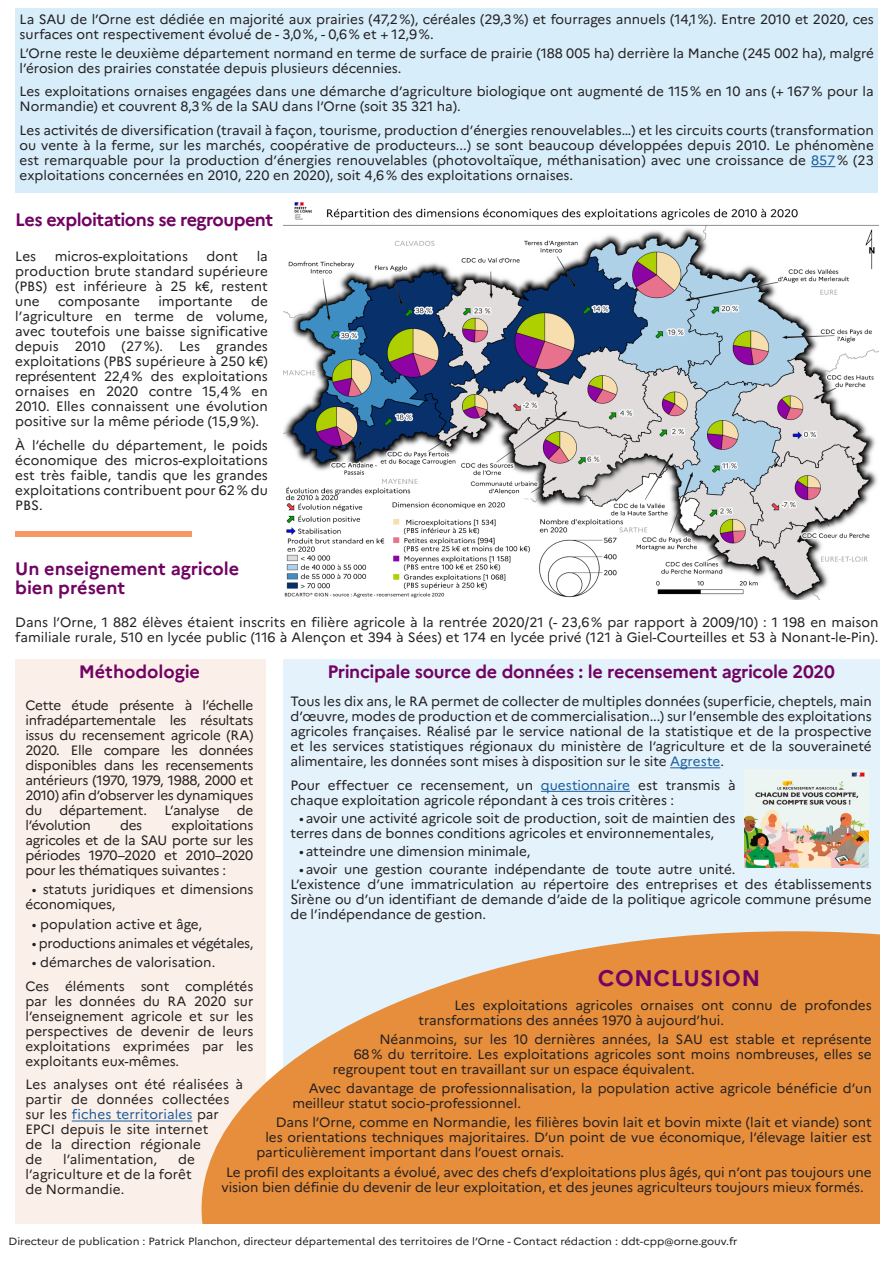
<style>
.page{position:relative;width:893px;height:1263px;background:#fff}
.page>*{position:absolute;margin:0;border:0;box-sizing:border-box;transform-origin:0 0}
.Style_de_paragraphe_1{font:700 22.5px "Marianne";letter-spacing:.02em;color:#710362}
.t1{font:700 18px/19.5px "Marianne";letter-spacing:-.015em;color:#710362}
.Style_de_paragraphe_1-2{font:13.5px/15px "Marianne";color:#231f20}
.Style_de_paragraphe_1-3{font:13.5px "Marianne";letter-spacing:-.02em;color:#231f20}
.t2{font:10.5px "Marianne";color:#231f20;scale:1.05 1}
.s1{color:#175d9e}
</style>
<div class="page">
<div style="left:15px;top:659px;width:251px;height:578px;background:#fbf0e9"></div>
<hr style="left:72px;top:1120px;width:120px;height:1px;background:#175d9e">
<div style="left:283px;top:659px;width:597px;height:425px;background:#e3f2fb"></div>
<svg style="left:202px;top:931px;width:678px;height:294px;fill:#e68e3c"></svg>
<div style="left:15px;top:531px;width:177px;height:6px;background:#f69861"></div>
<div style="left:0;top:1225px;width:893px;height:38px;background:#fff"></div>
<img style="left:283px;top:202px;width:595px;height:398px">
<hr style="left:670px;top:767px;width:50px;height:1px;background:#175d9e">
<hr style="left:541px;top:791px;width:89px;height:1px;background:#175d9e">
<div style="left:15px;top:9px;width:863px;height:184px;background:#d7edfa"></div>
<svg style="left:811px;top:166px;width:24px;height:1px"></svg>
<img style="left:744px;top:772px;width:125px;height:95px">
<p class="Style_de_paragraphe_1-2" style="left:20px;top:11px;width:856px">La SAU de l’Orne est dédiée en majorité aux prairies (47,2%), céréales (29,3%) et fourrages annuels (14,1%). Entre 2010 et 2020, ces surfaces ont respectivement évolué de - 3,0%, - 0,6% et + 12,9%.</p>
<p class="Style_de_paragraphe_1-2" style="left:20px;top:46px;width:856px">L’Orne reste le deuxième département normand en terme de surface de prairie (188 005 ha) derrière la Manche (245 002 ha), malgré l’érosion des prairies constatée depuis plusieurs décennies.</p>
<p class="Style_de_paragraphe_1-2" style="left:20px;top:84px;width:856px">Les exploitations ornaises engagées dans une démarche d’agriculture biologique ont augmenté de 115% en 10 ans (+ 167% pour la<br>Normandie) et couvrent 8,3% de la SAU dans l’Orne (soit 35 321 ha).</p>
<p class="Style_de_paragraphe_1-2" style="left:20px;top:123px;width:856px;text-align:justify">Les activités de diversification (travail à façon, tourisme, production d’énergies renouvelables…) et les circuits courts (transformation ou vente à la ferme, sur les marchés, coopérative de producteurs...) se sont beaucoup développées depuis 2010. Le phénomène est remarquable pour la production d’énergies renouvelables (photovoltaïque, méthanisation) avec une croissance de <span class="s1">857</span>% (23 exploitations concernées en 2010, 220 en 2020), soit 4,6% des exploitations ornaises.</p>
<p class="t1" style="left:15px;top:210px;width:259px">Les exploitations se regroupent</p>
<p class="Style_de_paragraphe_1-2" style="left:15px;top:249px;width:22px">Les</p>
<p class="Style_de_paragraphe_1-2" style="left:55px;top:249px;width:135px">micros-exploitations</p>
<p class="Style_de_paragraphe_1-2" style="left:206px;top:249px;width:33px">dont</p>
<p class="Style_de_paragraphe_1-2" style="left:15px;top:249px;width:254px;text-align:justify;text-indent:241px">la production brute standard supérieure (PBS) est inférieure à 25 k€, restent une</p>
<p class="Style_de_paragraphe_1-2" style="left:58px;top:294px;width:83px">composante</p>
<p class="Style_de_paragraphe_1-2" style="left:158px;top:294px;width:76px">importante</p>
<p class="Style_de_paragraphe_1-2" style="left:15px;top:294px;width:254px;text-align:justify;text-indent:236px">de l’agriculture en terme de volume, avec toutefois une baisse significative depuis 2010 (27%). Les grandes exploitations (PBS supérieure à 250 k€) représentent 22,4% des exploitations ornaises en 2020 contre 15,4% en 2010. Elles connaissent une évolution positive sur la même période (15,9%).</p>
<p class="Style_de_paragraphe_1-2" style="left:15px;top:437px;width:254px;text-align:justify">À l’échelle du département, le poids économique des micros-exploitations est très faible, tandis que les grandes exploitations contribuent pour 62% du PBS.</p>
<p class="t1" style="left:15px;top:559px;width:225px">Un enseignement agricole bien présent</p>
<p class="Style_de_paragraphe_1-2" style="left:15px;top:614px;width:865px">Dans l’Orne, 1 882 élèves étaient inscrits en filière agricole à la rentrée 2020/21 (- 23,6% par rapport à 2009/10) : 1 198 en maison familiale rurale, 510 en lycée public (116 à Alençon et 394 à Sées) et 174 en lycée privé (121 à Giel-Courteilles et 53 à Nonant-le-Pin).</p>
<p class="t1" style="left:79px;top:662px;width:123px">Méthodologie</p>
<p class="Style_de_paragraphe_1-2" style="left:25px;top:698px;width:230px;text-align:justify">Cette étude présente à l’échelle infradépartementale les résultats issus du recensement agricole (RA)<br>2020. Elle compare les données disponibles dans les recensements antérieurs (1970, 1979, 1988, 2000 et 2010) afin d’observer les dynamiques du</p>
<p class="t1" style="left:327px;top:662px;width:509px">Principale source de données : le recensement agricole 2020</p>
<p class="Style_de_paragraphe_1-2" style="left:290px;top:694px;width:583px;text-align:justify">Tous les dix ans, le RA permet de collecter de multiples données (superficie, cheptels, main d’œuvre, modes de production et de commercialisation...) sur l’ensemble des exploitations agricoles françaises. Réalisé par le service national de la statistique et de la prospective et les services statistiques régionaux du ministère de l’agriculture et de la souveraineté alimentaire, les données sont mises à disposition sur le site <span class="s1">Agreste</span>.</p>
<p class="Style_de_paragraphe_1-2" style="left:290px;top:777px;width:447px">Pour effectuer ce recensement, un <span class="s1">questionnaire</span> est transmis à chaque exploitation agricole répondant à ces trois critères :</p>
<p class="Style_de_paragraphe_1-2" style="left:290px;top:810px;width:447px;text-indent:9px">• avoir une activité agricole soit de production, soit de maintien des terres dans de bonnes conditions agricoles et environnementales,</p>
<p class="Style_de_paragraphe_1-2" style="left:299px;top:843px;width:233px">• atteindre une dimension minimale,</p>
<p class="Style_de_paragraphe_1-2" style="left:290px;top:861px;width:583px;text-indent:9px">• avoir une gestion courante indépendante de toute autre unité.<br>L’existence d’une immatriculation au répertoire des entreprises et des établissements Sirène ou d’un identifiant de demande d’aide de la politique agricole commune présume de l’indépendance de gestion.</p>
<p class="Style_de_paragraphe_1-3" style="left:60px;top:802px;width:89px">département.</p>
<p class="Style_de_paragraphe_1-3" style="left:165px;top:802px;width:56px">L’analyse</p>
<p class="Style_de_paragraphe_1-2" style="left:237px;top:803px;width:18px">de</p>
<p class="Style_de_paragraphe_1-3" style="left:25px;top:817px;width:67px">l’évolution</p>
<p class="Style_de_paragraphe_1-2" style="left:120px;top:818px;width:24px">des</p>
<p class="Style_de_paragraphe_1-2" style="left:25px;top:818px;width:230px;text-align:justify;text-indent:146px">exploitations agricoles et de la SAU porte sur les périodes 1970–2020 et 2010–2020 pour les thématiques suivantes :</p>
<p class="Style_de_paragraphe_1-2" style="left:25px;top:882px;width:229px;text-indent:6px">• statuts juridiques et dimensions économiques,</p>
<p class="Style_de_paragraphe_1-2" style="left:32px;top:916px;width:172px">• population active et âge,</p>
<p class="Style_de_paragraphe_1-3" style="left:32px;top:935px;width:223px">• productions animales et végétales,</p>
<p class="Style_de_paragraphe_1-2" style="left:32px;top:955px;width:185px">• démarches de valorisation.</p>
<p class="Style_de_paragraphe_1-2" style="left:25px;top:978px;width:230px;text-align:justify">Ces éléments sont complétés par les données du RA 2020 sur l’enseignement agricole et sur les perspectives de devenir de leurs exploitations exprimées par les exploitants eux-mêmes.</p>
<p class="Style_de_paragraphe_1-2" style="left:25px;top:1077px;width:219px">Les analyses ont été réalisées à partir de données collectées sur les <span class="s1">fiches territoriales</span> par<br>EPCI depuis le site internet<br>de la direction régionale<br>de</p>
<p class="Style_de_paragraphe_1" style="left:598px;top:964px;width:164px">CONCLUSION</p>
<p class="Style_de_paragraphe_1-2" style="left:418px;top:997px;width:455px;text-indent:36px">Les exploitations agricoles ornaises ont connu de profondes transformations des années 1970 à aujourd’hui.</p>
<p class="Style_de_paragraphe_1-2" style="left:379px;top:1031px;width:494px">Néanmoins, sur les 10 dernières années, la SAU est stable et représente</p>
<p class="Style_de_paragraphe_1-2" style="left:354px;top:1046px;width:519px">68% du territoire. Les exploitations agricoles sont moins nombreuses, elles se</p>
<p class="Style_de_paragraphe_1-2" style="left:333px;top:1061px;width:364px">regroupent tout en travaillant sur un espace équivalent.</p>
<p class="Style_de_paragraphe_1-2" style="left:292px;top:1081px;width:581px;text-indent:16px">Avec davantage de professionnalisation, la population active agricole bénéficie d’un meilleur statut socio-professionnel.</p>
<p class="Style_de_paragraphe_1-2" style="left:276px;top:1115px;width:597px">Dans l’Orne, comme en Normandie, les filières bovin lait et bovin mixte (lait et viande) sont</p>
<p class="Style_de_paragraphe_1-2" style="left:265px;top:1130px;width:608px">les orientations techniques majoritaires. D’un point de vue économique, l’élevage laitier est</p>
<p class="Style_de_paragraphe_1-2" style="left:256px;top:1145px;width:309px">particulièrement important dans l’ouest ornais.</p>
<p class="Style_de_paragraphe_1-2" style="left:222px;top:1164px;width:652px;text-align:center">Le profil des exploitants a évolué, avec des chefs d’exploitations plus âgés, qui n’ont pas toujours une vision bien définie du devenir de leur exploitation, et des jeunes agriculteurs toujours mieux formés.</p>
<p class="Style_de_paragraphe_1-2" style="left:63px;top:1152px;width:96px">l’alimentation,</p>
<p class="Style_de_paragraphe_1-2" style="left:25px;top:1152px;width:171px;text-indent:153px">de l’agriculture et de la forêt de Normandie.</p>
<p class="t2" style="left:9px;top:1234px;width:696px">Directeur de publication : Patrick Planchon, directeur départemental des territoires de l’Orne - Contact rédaction : ddt-cpp@orne.gouv.fr</p>
</div>
